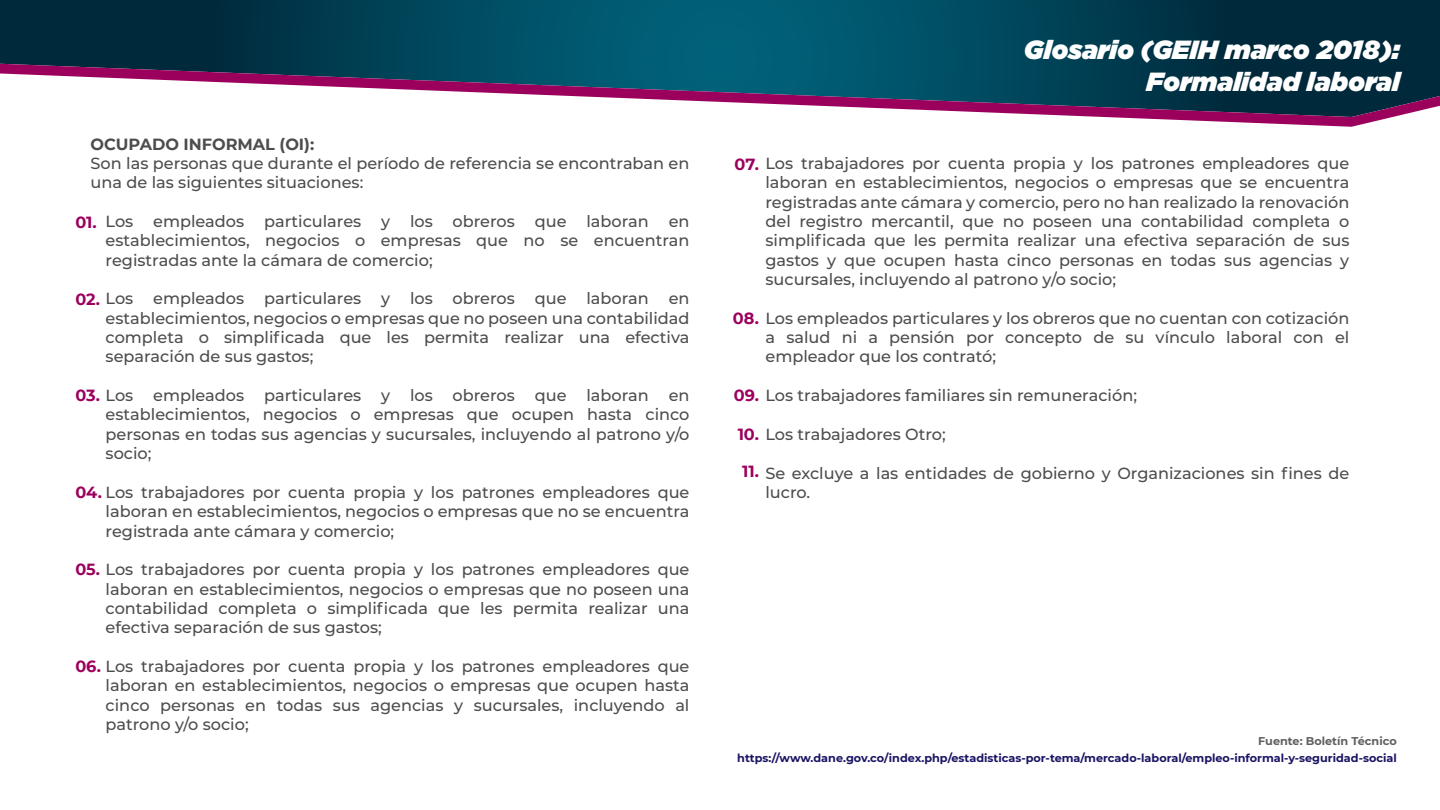
<style>
.page{position:relative;width:1440px;height:810px;background:#fff}
.page>*{position:absolute;margin:0;border:0;box-sizing:border-box;transform-origin:0 0}
.t1{font:italic 900 26.25px/31.5px "Gotham";color:#fff;text-align:right}
.t2{font:500 16.12px/19.4px "Montserrat";color:#4d4d4d;text-align:justify}
.t3{font:700 16.12px "Montserrat";color:#4d4d4d}
.t4{font:700 16.12px "Montserrat";color:#9c005d}
.t5{font:700 11.25px "Montserrat";color:#1b1464}
.t6{font:700 11.25px "Montserrat";color:#606060}
.s1{font-weight:700;color:#9c005d}
</style>
<div class="page">
<svg style="left:0;top:0;width:1440px;height:64px;background:#004054"></svg>
<svg style="left:0;top:64px;width:1440px;height:63px"></svg>
<p class="t3" style="left:91px;top:132px;width:225px">OCUPADO INFORMAL (OI):</p>
<p class="t2" style="left:91px;top:153px;width:600px">Son las personas que durante el período de referencia se encontraban en una de las siguientes situaciones:</p>
<p class="t2" style="left:106px;top:211px;width:585px">Los empleados particulares y los obreros que laboran en establecimientos, negocios o empresas que no se encuentran registradas ante la cámara de comercio;</p>
<p class="t2" style="left:106px;top:288px;width:585px;text-indent:-30px"><span class="s1">02.</span> Los empleados particulares y los obreros que laboran en establecimientos, negocios o empresas que no poseen una contabilidad completa o simplificada que les permita realizar una efectiva separación de sus gastos;</p>
<p class="t2" style="left:106px;top:385px;width:585px;text-indent:-30px"><span class="s1">03.</span> Los empleados particulares y los obreros que laboran en establecimientos, negocios o empresas que ocupen hasta cinco personas en todas sus agencias y sucursales, incluyendo al patrono y/o socio;</p>
<p class="t2" style="left:106px;top:482px;width:585px;text-indent:-30px"><span class="s1">04.</span> Los trabajadores por cuenta propia y los patrones empleadores que laboran en establecimientos, negocios o empresas que no se encuentra registrada ante cámara y comercio;</p>
<p class="t2" style="left:106px;top:559px;width:585px;text-indent:-30px"><span class="s1">05.</span> Los trabajadores por cuenta propia y los patrones empleadores que laboran en establecimientos, negocios o empresas que no poseen una contabilidad completa o simplificada que les permita realizar una efectiva separación de sus gastos;</p>
<p class="t2" style="left:106px;top:656px;width:585px;text-indent:-30px"><span class="s1">06.</span> Los trabajadores por cuenta propia y los patrones empleadores que laboran en establecimientos, negocios o empresas que ocupen hasta cinco personas en todas sus agencias y sucursales, incluyendo al patrono y/o socio;</p>
<p class="t4" style="left:75px;top:211px;width:23px">01.</p>
<h1 class="t1" style="left:1024px;top:34px;width:377px">Glosario (GEIH marco 2018):<br>Formalidad laboral</h1>
<p class="t2" style="left:765px;top:153px;width:585px;text-indent:-31px"><span class="s1">07.</span> Los trabajadores por cuenta propia y los patrones empleadores que laboran en establecimientos, negocios o empresas que se encuentra registradas ante cámara y comercio, pero no han realizado la renovación del registro mercantil, que no poseen una contabilidad completa o simplificada que les permita realizar una efectiva separación de sus gastos y que ocupen hasta cinco personas en todas sus agencias y sucursales, incluyendo al patrono y/o socio;</p>
<p class="t2" style="left:765px;top:308px;width:585px;text-indent:-33px"><span class="s1">08.</span> Los empleados particulares y los obreros que no cuentan con cotización a salud ni a pensión por concepto de su vínculo laboral con el empleador que los contrató;</p>
<p class="t2" style="left:734px;top:385px;width:405px"><span class="s1">09.</span> Los trabajadores familiares sin remuneración;</p>
<p class="t2" style="left:738px;top:424px;width:210px"><span class="s1">10.</span> Los trabajadores Otro;</p>
<p class="t2" style="left:765px;top:462px;width:585px">Se excluye a las entidades de gobierno y Organizaciones sin fines de lucro.</p>
<p class="t4" style="left:742px;top:460px;width:18px">11.</p>
<p class="t6" style="left:1258px;top:733px;width:140px">Fuente: Boletín Técnico</p>
<p class="t5" style="left:737px;top:750px;width:661px">https://www.dane.gov.co/index.php/estadisticas-por-tema/mercado-laboral/empleo-informal-y-seguridad-social</p>
</div>
